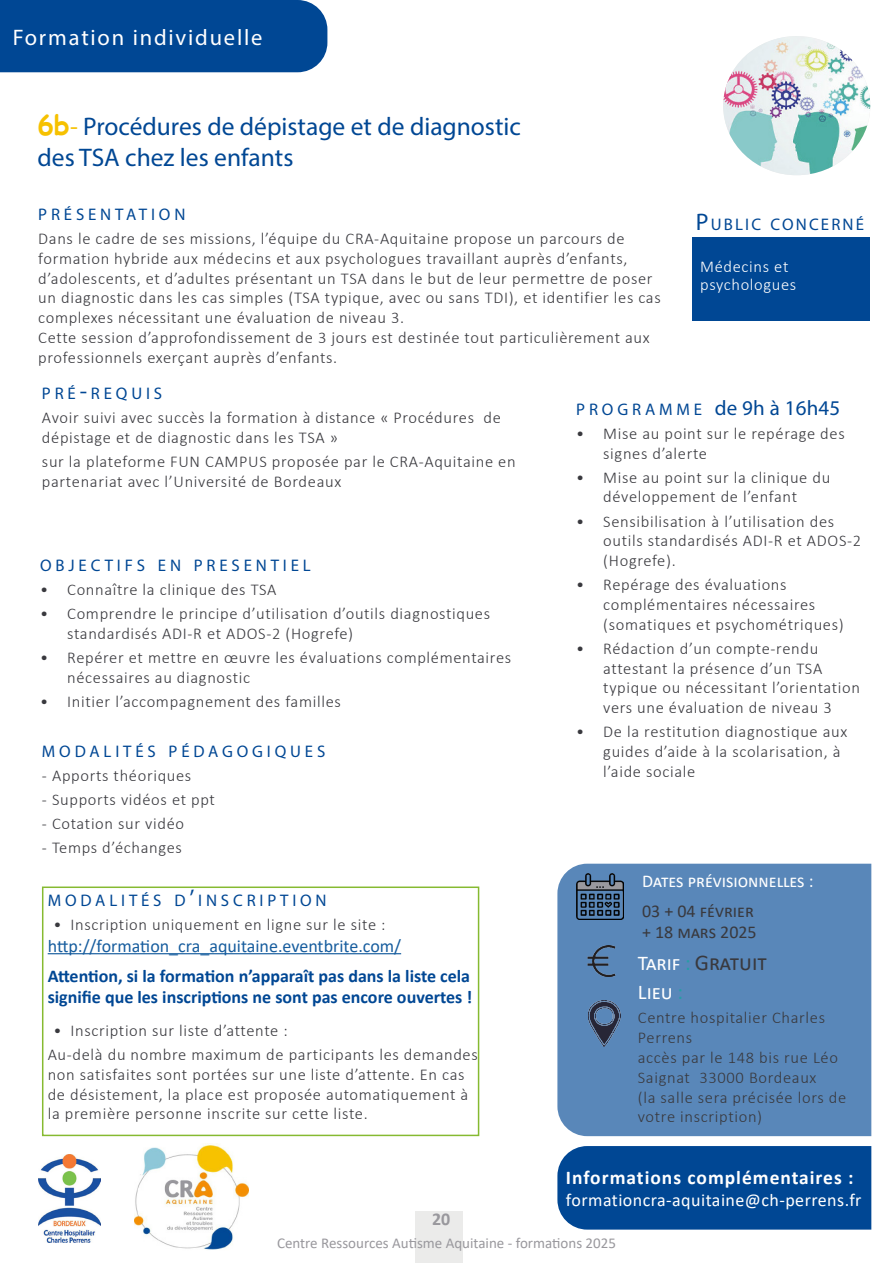
<style>
.page{position:relative;width:893px;height:1263px;background:#fff}
.page>*{position:absolute;margin:0;border:0;box-sizing:border-box;transform-origin:0 0}
.Titre_de_la_formation{font:25.5px "Myriad Pro";color:#004794}
.t1{font:22.5px "Myriad Pro";letter-spacing:.08em;color:#fff}
.titres_de_l_encadré_pratique{font:22.5px "Calibri";color:#39393e}
.sous_titres_page_formation{font:21px "Myriad Pro";letter-spacing:.01em;color:#004794}
.titres_de_l_encadré_pratique-2{font:21px "Calibri";color:#fff}
.paragraphe{font:700 19.5px "Calibri";letter-spacing:.05em;color:#fff}
.t2{font:700 18px/21.6px "Calibri";color:#004794}
.t3{font:18px "Calibri";color:#175d9e}
.paragraphe-2{font:18px "Calibri";letter-spacing:.025em;color:#fff}
.titres_de_l_encadré_pratique-3{font:18px/30.2px "Calibri";color:#fff}
.titres_de_l_encadré_pratique-4{font:18px "Calibri";color:#39393e}
.t4{font:700 18px "Calibri";color:#99989d}
.sous_titres_page_formation-2{font:16.8px "Myriad Pro";letter-spacing:.23em;color:#004794}
.sous_titres_page_formation-3{font:16.8px "Myriad Pro";letter-spacing:.13em;color:#004794}
.paragraphe-3{font:300 16.5px/19.8px "Calibri";letter-spacing:.04em;color:#39393e}
.paragraphe-4{font:300 16.5px/18px "Calibri";letter-spacing:.04em;color:#fff}
.t5{font:15px "Calibri";color:#99989d}
.s1{font-family:"Comic Sans MS";font-weight:700;font-size:27px;color:#f6c100}
.s2{color:#f6c100}
.s3{font-size:24px}
.s4{font-size:16.8px}
.s5{color:#39393e}
.s6{font-size:21px;color:#fff}
.s7{font-size:21px;color:#259fa5}
.s8{color:#259fa5}
</style>
<div class="page">
<div style="left:416px;top:1211px;width:47px;height:52px;background:#ebebea"></div>
<div style="left:557px;top:864px;width:314px;height:272px;background:#5987b9"></div>
<div style="left:0;top:0;width:327px;height:72px;background:#004794"></div>
<div style="left:557px;top:1146px;width:314px;height:83px;background:#004794"></div>
<img style="left:135px;top:1143px;width:113px;height:107px">
<img style="left:38px;top:1154px;width:63px;height:88px">
<img style="left:723px;top:36px;width:147px;height:139px">
<img style="left:588px;top:1000px;width:33px;height:46px">
<img style="left:576px;top:873px;width:48px;height:46px">
<img style="left:586px;top:945px;width:32px;height:32px">
<div style="left:692px;top:237px;width:177px;height:83px;background:#004794"></div>
<hr style="left:48px;top:953px;width:353px;height:1px;background:#175d9e">
<div style="left:42px;top:886px;width:437px;height:250px;border:2px solid #86ba31"></div>
<p class="t1" style="left:13px;top:23px;width:251px">Formation individuelle</p>
<p class="Titre_de_la_formation" style="left:38px;top:111px;width:485px"><span class="s1">6b</span><span class="s2">-</span> Procédures de dépistage et de diagnostic</p>
<p class="Titre_de_la_formation" style="left:38px;top:141px;width:257px">des TSA chez les enfants</p>
<p class="sous_titres_page_formation-2" style="left:38px;top:204px;width:149px">PRÉSENTATION</p>
<p class="paragraphe-3" style="left:38px;top:228px;width:624px">Dans le cadre de ses missions, l’équipe du CRA-Aquitaine propose un parcours de formation hybride aux médecins et aux psychologues travaillant auprès d’enfants, d’adolescents, et d’adultes présentant un TSA dans le but de leur permettre de poser un diagnostic dans les cas simples (TSA typique, avec ou sans TDI), et identifier les cas complexes nécessitant une évaluation de niveau 3.<br>Cette session d’approfondissement de 3 jours est destinée tout particulièrement aux professionnels exerçant auprès d’enfants.</p>
<p class="sous_titres_page_formation-3" style="left:696px;top:214px;width:170px"><span class="s3">P</span>UBLIC CONCERNÉ</p>
<p class="paragraphe-4" style="left:700px;top:257px;width:98px">Médecins et psychologues</p>
<p class="sous_titres_page_formation-2" style="left:42px;top:383px;width:122px">PRÉ<span class="s3">-</span>REQUIS</p>
<p class="paragraphe-3" style="left:42px;top:407px;width:460px">Avoir suivi avec succès la formation à distance « Procédures de dépistage et de diagnostic dans les TSA »</p>
<p class="paragraphe-3" style="left:42px;top:451px;width:475px">sur la plateforme FUN CAMPUS proposée par le CRA-Aquitaine en partenariat avec l’Université de Bordeaux</p>
<p class="sous_titres_page_formation-2" style="left:40px;top:555px;width:272px">OBJECTIFS EN PRESENTIEL</p>
<p class="paragraphe-3" style="left:40px;top:579px;width:238px">• Connaître la clinique des TSA</p>
<p class="paragraphe-3" style="left:67px;top:604px;width:424px;text-indent:-27px">• Comprendre le principe d’utilisation d’outils diagnostiques standardisés ADI-R et ADOS-2 (Hogrefe)</p>
<p class="paragraphe-3" style="left:67px;top:647px;width:445px;text-indent:-27px">• Repérer et mettre en œuvre les évaluations complémentaires nécessaires au diagnostic</p>
<p class="paragraphe-3" style="left:40px;top:691px;width:302px">• Initier l’accompagnement des familles</p>
<p class="sous_titres_page_formation-2" style="left:42px;top:741px;width:285px">MODALITÉS PÉDAGOGIQUES</p>
<p class="paragraphe-3" style="left:42px;top:765px;width:151px">- Apports théoriques</p>
<p class="paragraphe-3" style="left:42px;top:790px;width:175px">- Supports vidéos et ppt</p>
<p class="paragraphe-3" style="left:42px;top:814px;width:144px">- Cotation sur vidéo</p>
<p class="paragraphe-3" style="left:42px;top:838px;width:141px">- Temps d’échanges</p>
<p class="sous_titres_page_formation-2" style="left:48px;top:890px;width:280px">MODALITÉS D<span class="s3">’</span>INSCRIPTION</p>
<p class="paragraphe-3" style="left:53px;top:914px;width:334px">• Inscription uniquement en ligne sur le site :</p>
<p class="t3" style="left:48px;top:933px;width:355px">http://formation_cra_aquitaine.eventbrite.com/</p>
<p class="t2" style="left:48px;top:965px;width:426px">Attention, si la formation n’apparaît pas dans la liste cela signifie que les inscriptions ne sont pas encore ouvertes !</p>
<p class="paragraphe-3" style="left:53px;top:1020px;width:236px">• Inscription sur liste d’attente :</p>
<p class="paragraphe-3" style="left:48px;top:1044px;width:432px">Au-delà du nombre maximum de participants les demandes non satisfaites sont portées sur une liste d’attente. En cas de désistement, la place est proposée automatiquement à la première personne inscrite sur cette liste.</p>
<p class="sous_titres_page_formation" style="left:576px;top:395px;width:266px"><span class="s4">PROGRAMME</span> de 9h à 16h45</p>
<p class="paragraphe-3" style="left:603px;top:423px;width:243px;text-indent:-27px">• Mise au point sur le repérage des signes d’alerte</p>
<p class="paragraphe-3" style="left:576px;top:467px;width:256px;text-align:center">• Mise au point sur la clinique du développement de l’enfant</p>
<p class="paragraphe-3" style="left:603px;top:511px;width:259px;text-indent:-27px">• Sensibilisation à l’utilisation des outils standardisés ADI-R et ADOS-2 (Hogrefe).</p>
<p class="paragraphe-3" style="left:603px;top:575px;width:242px;text-indent:-27px">• Repérage des évaluations complémentaires nécessaires (somatiques et psychométriques)</p>
<p class="paragraphe-3" style="left:603px;top:638px;width:258px;text-indent:-27px">• Rédaction d’un compte-rendu attestant la présence d’un TSA typique ou nécessitant l’orientation vers une évaluation de niveau 3</p>
<p class="paragraphe-3" style="left:603px;top:722px;width:246px;text-indent:-27px">• De la restitution diagnostique aux guides d’aide à la scolarisation, à l’aide sociale</p>
<p class="titres_de_l_encadré_pratique-3" style="left:642px;top:865px;width:173px">Dates prévisionnelles :<br><span class="s5">03 + 04 février</span></p>
<p class="titres_de_l_encadré_pratique-4" style="left:642px;top:920px;width:116px">+ 18 mars 2025</p>
<p class="titres_de_l_encadré_pratique" style="left:638px;top:946px;width:131px"><span class="s6">Tarif</span> <span class="s7">:</span> Gratuit</p>
<p class="titres_de_l_encadré_pratique-2" style="left:638px;top:978px;width:47px">Lieu <span class="s8">:</span></p>
<p class="paragraphe-3" style="left:638px;top:1008px;width:210px">Centre hospitalier Charles<br>Perrens<br>accès par le 148 bis rue Léo<br>Saignat 33000 Bordeaux<br>(la salle sera précisée lors de votre inscription)</p>
<p class="paragraphe" style="left:566px;top:1164px;width:289px">Informations complémentaires :</p>
<p class="paragraphe-2" style="left:566px;top:1187px;width:297px">formationcra-aquitaine@ch-perrens.fr</p>
<p class="t4" style="left:432px;top:1206px;width:20px">20</p>
<p class="t5" style="left:277px;top:1232px;width:340px">Centre Ressources Autisme Aquitaine - formations 2025</p>
</div>
